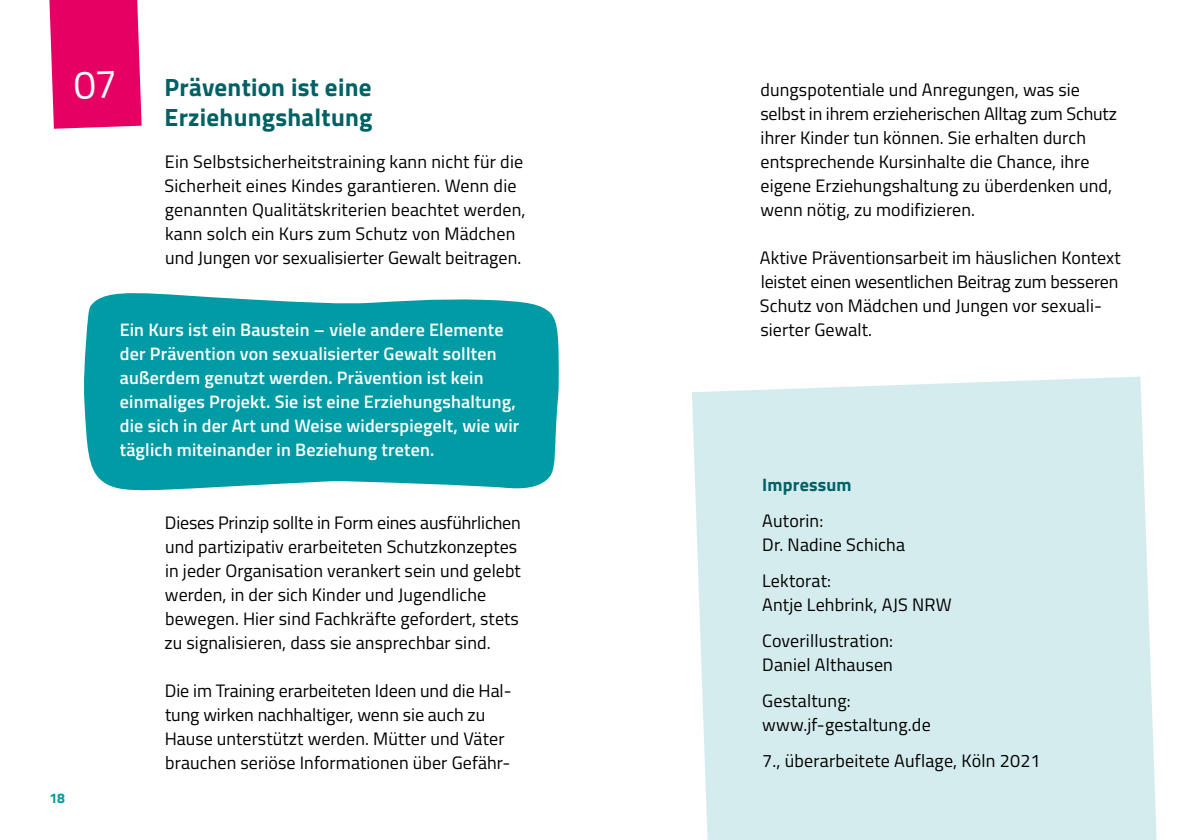
<style>
.page{position:relative;width:1191px;height:840px;background:#fff}
.page>*{position:absolute;margin:0;border:0;box-sizing:border-box;transform-origin:0 0}
.t1{font:700 25px/30px "Titillium";letter-spacing:.01em;color:#006165}
.t2{font:18px/24px "Titillium";letter-spacing:.005em;color:#000}
.t3{font:600 18px/24px "Titillium";letter-spacing:.01em;color:#fff}
.t4{font:700 18px "Titillium";letter-spacing:.01em;color:#006165}
.t5{font:700 14px "Titillium";color:#009ba4}
</style>
<div class="page">
<svg style="left:84px;top:293px;width:475px;height:198px;background:#13a2aa"></svg>
<div style="left:692px;top:376px;width:464px;height:463px;background:#d5ecee"></div>
<svg style="left:49px;top:0;width:93px;height:129px;background:#e7116e"></svg>
<p class="t5" style="left:49px;top:787px;width:17px">18</p>
<h1 class="t1" style="left:165px;top:71px;width:209px">Prävention ist eine<br>Erziehungshaltung</h1>
<p class="t2" style="left:164px;top:149px;width:363px">Ein Selbstsicherheitstraining kann nicht für die Sicherheit eines Kindes garantieren. Wenn die genannten Qualitätskriterien beachtet werden, kann solch ein Kurs zum Schutz von Mädchen und Jungen vor sexualisierter Gewalt beitragen.</p>
<p class="t3" style="left:120px;top:317px;width:401px">Ein Kurs ist ein Baustein – viele andere Elemente der Prävention von sexualisierter Gewalt sollten außerdem genutzt werden. Prävention ist kein einmaliges Projekt. Sie ist eine Erziehungshaltung, die sich in der Art und Weise widerspiegelt, wie wir täglich miteinander in Beziehung treten.</p>
<p class="t2" style="left:164px;top:509px;width:358px">Dieses Prinzip sollte in Form eines ausführlichen und partizipativ erarbeiteten Schutzkonzeptes in jeder Organisation verankert sein und gelebt werden, in der sich Kinder und Jugendliche bewegen. Hier sind Fachkräfte gefordert, stets zu signalisieren, dass sie ansprechbar sind.</p>
<p class="t2" style="left:165px;top:677px;width:348px">Die im Training erarbeiteten Ideen und die Hal&shy;tung wirken nachhaltiger, wenn sie auch zu Hause unterstützt werden. Mütter und Väter brauchen seriöse Informationen über Gefähr-</p>
<p class="t2" style="left:760px;top:76px;width:358px">dungspotentiale und Anregungen, was sie selbst in ihrem erzieherischen Alltag zum Schutz ihrer Kinder tun können. Sie erhalten durch entsprechende Kursinhalte die Chance, ihre eigene Erziehungshaltung zu überdenken und, wenn nötig, zu modifizieren.</p>
<p class="t2" style="left:760px;top:244px;width:362px">Aktive Präventionsarbeit im häuslichen Kontext leistet einen wesentlichen Beitrag zum besseren Schutz von Mädchen und Jungen vor sexuali&shy;sierter Gewalt.</p>
<p class="t4" style="left:762px;top:471px;width:91px">Impressum</p>
<p class="t2" style="left:762px;top:507px;width:144px">Autorin:<br>Dr. Nadine Schicha</p>
<p class="t2" style="left:762px;top:567px;width:191px">Lektorat:<br>Antje Lehbrink, AJS NRW</p>
<p class="t2" style="left:762px;top:627px;width:132px">Coverillustration:<br>Daniel Althausen</p>
<p class="t2" style="left:762px;top:687px;width:170px">Gestaltung: www.jf-gestaltung.de</p>
<p class="t2" style="left:762px;top:747px;width:280px">7., überarbeitete Auflage, Köln 2021</p>
</div>
